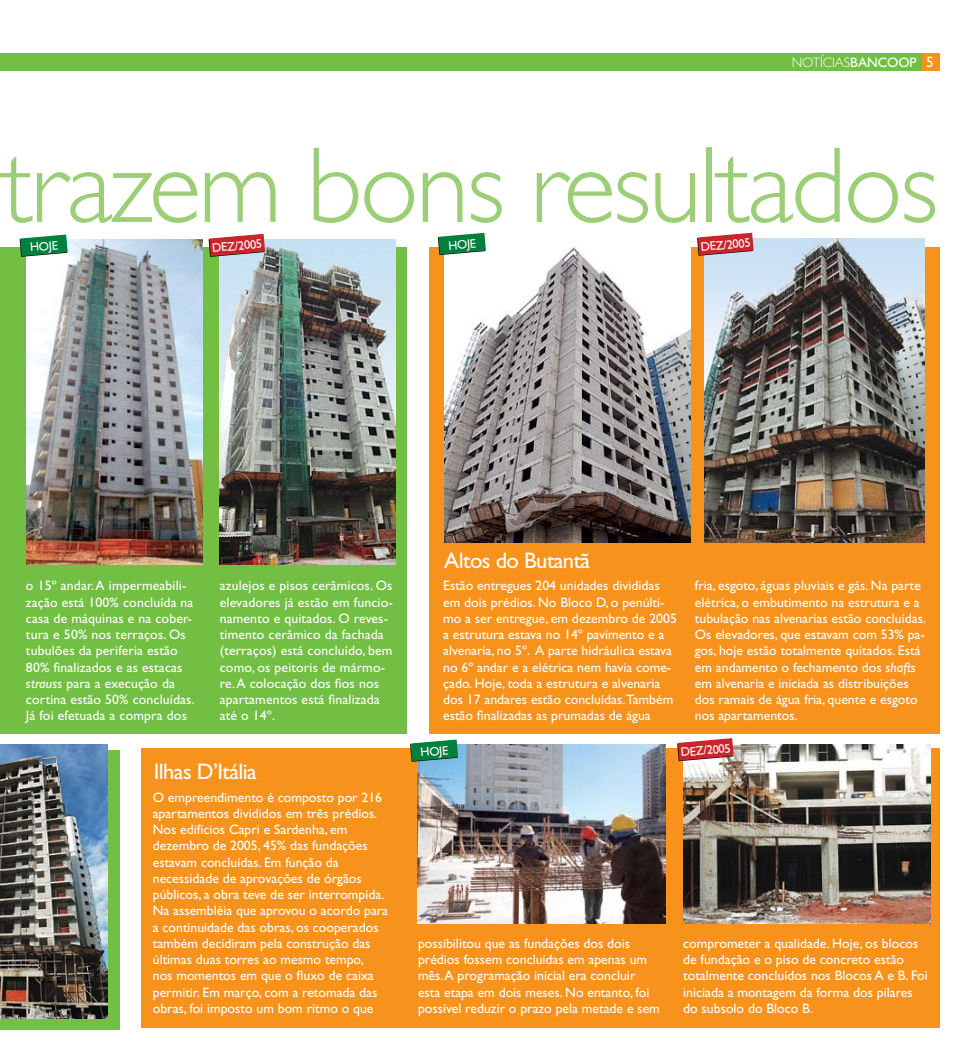
<style>
.page{position:relative;width:975px;height:1063px;background:#fff}
.page>*{position:absolute;margin:0;border:0;box-sizing:border-box;transform-origin:0 0}
.t1{font:300 108.75px "Gill Sans";color:#9cce78}
.t2{font:22.5px "Gill Sans";letter-spacing:-.025em;color:#fff}
.t3{font:13.75px/16.2px "Gill Sans";color:#fff}
.t4{font:300 13.75px "Gill Sans";letter-spacing:-.01em;color:#fff}
.t5{font:12.5px "Gill Sans";color:#fff}
.s1{font-weight:400}
.s2{font-style:italic}
</style>
<div class="page">
<div style="left:141px;top:748px;width:798px;height:280px;background:#f7931d"></div>
<div style="left:429px;top:247px;width:510px;height:486px;background:#f7931d"></div>
<div style="left:0;top:750px;width:120px;height:279px;background:#72bf44"></div>
<div style="left:0;top:53px;width:939px;height:18px;background:#72bf44"></div>
<div style="left:921px;top:53px;width:18px;height:18px;background:#f7931d"></div>
<img style="left:0;top:744px;width:107px;height:274px">
<div style="left:0;top:247px;width:406px;height:486px;background:#72bf44"></div>
<img style="left:220px;top:240px;width:175px;height:324px">
<img style="left:27px;top:240px;width:175px;height:325px">
<svg style="left:208px;top:234px;width:57px;height:23px"></svg>
<svg style="left:20px;top:235px;width:48px;height:22px"></svg>
<img style="left:704px;top:239px;width:220px;height:303px">
<img style="left:445px;top:247px;width:245px;height:295px">
<svg style="left:697px;top:233px;width:56px;height:23px"></svg>
<svg style="left:438px;top:233px;width:48px;height:22px"></svg>
<img style="left:417px;top:744px;width:248px;height:179px">
<img style="left:683px;top:744px;width:247px;height:179px">
<svg style="left:677px;top:738px;width:56px;height:23px"></svg>
<svg style="left:410px;top:740px;width:48px;height:22px"></svg>
<p class="t4" style="left:791px;top:54px;width:126px">notícias<span class="s1">bancoop</span></p>
<h1 class="t1" style="left:0;top:124px;width:939px">trazem bons resultados</h1>
<p class="t5" style="left:30px;top:240px;width:29px;rotate:-5deg">h oje</p>
<p class="t5" style="left:212px;top:241px;width:52px;rotate:-5deg">dez/2005</p>
<p class="t5" style="left:447px;top:238px;width:29px;rotate:-5deg">h oje</p>
<p class="t5" style="left:700px;top:240px;width:52px;rotate:-5deg">dez/2005</p>
<p class="t3" style="left:26px;top:577px;width:170px">o 15º andar. A impermeabili&shy;zação está 100% concluída na casa de máquinas e na cober&shy;tura e 50% nos terraços. Os tubulões da periferia estão<br>80% finalizados e as estacas <span class="s2">strauss</span> para a execução da cortina estão 50% concluídas.<br>Já foi efetuada a compra dos</p>
<p class="t3" style="left:220px;top:577px;width:175px">azulejos e pisos cerâmicos. Os elevadores já estão em funcio&shy;namento e quitados. O reves&shy;timento cerâmico da fachada (terraços) está concluído, bem como, os peitoris de mármo&shy;re. A colocação dos fios nos apartamentos está finalizada até o 14º.</p>
<h2 class="t2" style="left:154px;top:759px;width:105px">Ilhas D’Itália</h2>
<p class="t3" style="left:153px;top:789px;width:237px">O empreendimento é composto por 216 apartamentos divididos em três prédios.<br>Nos edifícios Capri e Sardenha, em dezembro de 2005, 45% das fundações estavam concluídas. Em função da necessidade de aprovações de órgãos públicos, a obra teve de ser interrompida.<br>Na assembléia que aprovou o acordo para a continuidade das obras, os cooperados também decidiram pela construção das últimas duas torres ao mesmo tempo,<br>nos momentos em que o fluxo de caixa permitir. Em março, com a retomada das obras, foi imposto um bom ritmo o que</p>
<h2 class="t2" style="left:444px;top:548px;width:147px">Altos do Butantã</h2>
<p class="t3" style="left:443px;top:577px;width:235px">Estão entregues 204 unidades divididas em dois prédios. No Bloco D, o penúlti&shy;mo a ser entregue, em dezembro de 2005 a estrutura estava no 14º pavimento e a alvenaria, no 5º. A parte hidráulica estava no 6º andar e a elétrica nem havia come&shy;çado. Hoje, toda a estrutura e alvenaria dos 17 andares estão concluídas.Também estão finalizadas as prumadas de água</p>
<p class="t3" style="left:694px;top:577px;width:233px">fria, esgoto, águas pluviais e gás. Na parte elétrica, o embutimento na estrutura e a tubulação nas alvenarias estão concluídas.<br>Os elevadores, que estavam com 53% pa&shy;gos, hoje estão totalmente quitados. Está em andamento o fechamento dos <span class="s2">shafts </span>em alvenaria e iniciada as distribuições dos ramais de água fria, quente e esgoto nos apartamentos.</p>
<p class="t5" style="left:420px;top:745px;width:29px;rotate:-5deg">h oje</p>
<p class="t5" style="left:680px;top:745px;width:52px;rotate:-5deg">dez/2005</p>
<p class="t3" style="left:418px;top:935px;width:243px">possibilitou que as fundações dos dois prédios fossem concluídas em apenas um mês. A programação inicial era concluir esta etapa em dois meses. No entanto, foi possível reduzir o prazo pela metade e sem</p>
<p class="t3" style="left:683px;top:935px;width:246px">comprometer a qualidade. Hoje, os blocos de fundação e o piso de concreto estão totalmente concluídos nos Blocos A e B. Foi iniciada a montagem da forma dos pilares do subsolo do Bloco B.</p>
</div>
